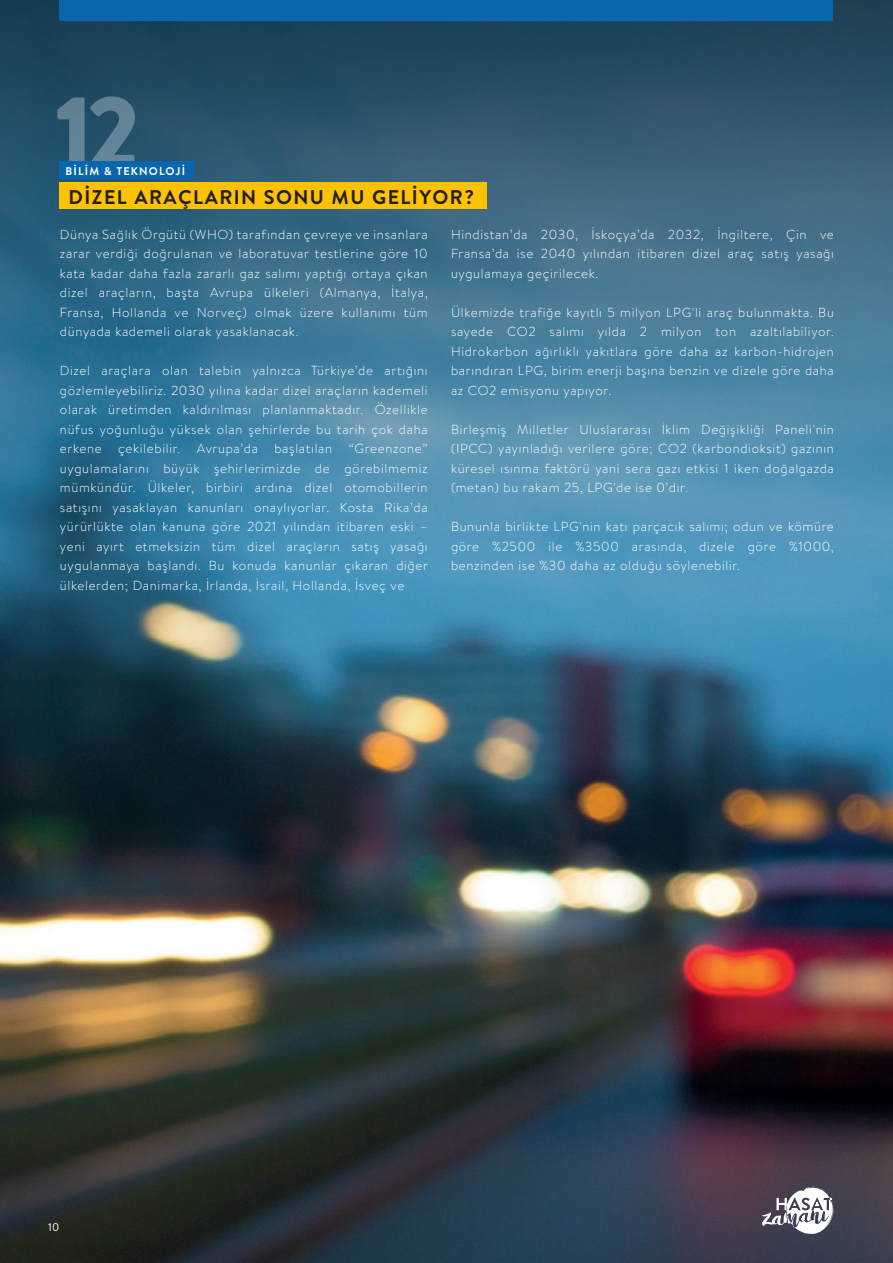
<style>
.page{position:relative;width:893px;height:1263px;background:#fff}
.page>*{position:absolute;margin:0;border:0;box-sizing:border-box;transform-origin:0 0}
.t1{font:900 101.1px "Brandon Text";color:#fff}
.t2{font:700 19.8px "Brandon Text";letter-spacing:.07em;color:#231f20}
.t3{font:300 13.05px/19.5px "Brandon Text";letter-spacing:.05em;color:#fff;text-align:justify}
.t4{font:700 11.25px "Brandon Text";letter-spacing:.1em;color:#fff}
.t5{font:11.25px "Brandon Text";color:#fff}
</style>
<div class="page">
<img style="left:0;top:0;width:893px;height:1263px">
<div style="left:59px;top:0;width:774px;height:20px;background:#0766ae"></div>
<div style="left:59px;top:182px;width:427px;height:27px;background:#fec200"></div>
<div style="left:59px;top:161px;width:135px;height:18px;background:#0766ae"></div>
<svg style="left:762px;top:1185px;width:72px;height:49px"></svg>
<h1 class="t1" style="left:54px;top:62px;width:88px">12</h1>
<h2 class="t2" style="left:69px;top:183px;width:407px">DİZEL ARAÇLARIN SONU MU GELİYOR?</h2>
<p class="t4" style="left:66px;top:163px;width:121px">BİLİM &amp; TEKNOLOJİ</p>
<p class="t3" style="left:60px;top:224px;width:369px">Dünya Sağlık Örgütü (WHO) tarafından çevreye ve insanlara zarar verdiği doğrulanan ve laboratuvar testlerine göre 10 kata kadar daha fazla zararlı gaz salımı yaptığı ortaya çıkan dizel araçların, başta Avrupa ülkeleri (Almanya, İtalya, Fransa, Hollanda ve Norveç) olmak üzere kullanımı tüm dünyada kademeli olarak yasaklanacak.</p>
<p class="t3" style="left:60px;top:361px;width:369px">Dizel araçlara olan talebin yalnızca Türkiye’de artığını gözlemleyebiliriz. 2030 yılına kadar dizel araçların kademeli olarak üretimden kaldırılması planlanmaktadır. Özellikle nüfus yoğunluğu yüksek olan şehirlerde bu tarih çok daha erkene çekilebilir. Avrupa’da</p>
<p class="t3" style="left:60px;top:439px;width:370px;text-indent:214px">başlatılan “Greenzone” uygulamalarını büyük şehirlerimizde de görebilmemiz mümkündür. Ülkeler, birbiri ardına dizel otomobillerin satışını yasaklayan kanunları onaylıyorlar. Kosta Rika’da yürürlükte olan kanuna göre 2021 yılından itibaren eski – yeni ayırt etmeksizin tüm dizel araçların satış yasağı uygulanmaya başlandı. Bu konuda kanunlar çıkaran diğer ülkelerden; Danimarka, İrlanda, İsrail, Hollanda, İsveç ve</p>
<p class="t3" style="left:451px;top:224px;width:384px">Hindistan’da 2030, İskoçya’da 2032, İngiltere, Çin ve Fransa’da ise 2040 yılından itibaren dizel araç satış yasağı uygulamaya geçirilecek.</p>
<p class="t3" style="left:451px;top:302px;width:384px">Ülkemizde trafiğe kayıtlı 5 milyon LPG'li araç bulunmakta. Bu sayede CO2 salımı yılda 2 milyon ton azaltılabiliyor.<br>Hidrokarbon ağırlıklı yakıtlara göre daha az karbon-hidrojen barındıran LPG, birim enerji başına benzin ve dizele göre daha az CO2 emisyonu yapıyor.</p>
<p class="t3" style="left:451px;top:419px;width:384px">Birleşmiş Milletler Uluslararası İklim Değişikliği Paneli'nin (IPCC) yayınladığı verilere göre; CO2 (karbondioksit) gazının küresel ısınma faktörü yani sera gazı etkisi 1 iken doğalgazda (metan) bu rakam 25, LPG'de ise 0’dır.</p>
<p class="t3" style="left:451px;top:517px;width:384px">Bununla birlikte LPG'nin katı parçacık salımı; odun ve kömüre göre %2500 ile %3500 arasında, dizele göre %1000, benzinden ise %30 daha az olduğu söylenebilir.</p>
<p class="t5" style="left:48px;top:1219px;width:12px">10</p>
</div>
